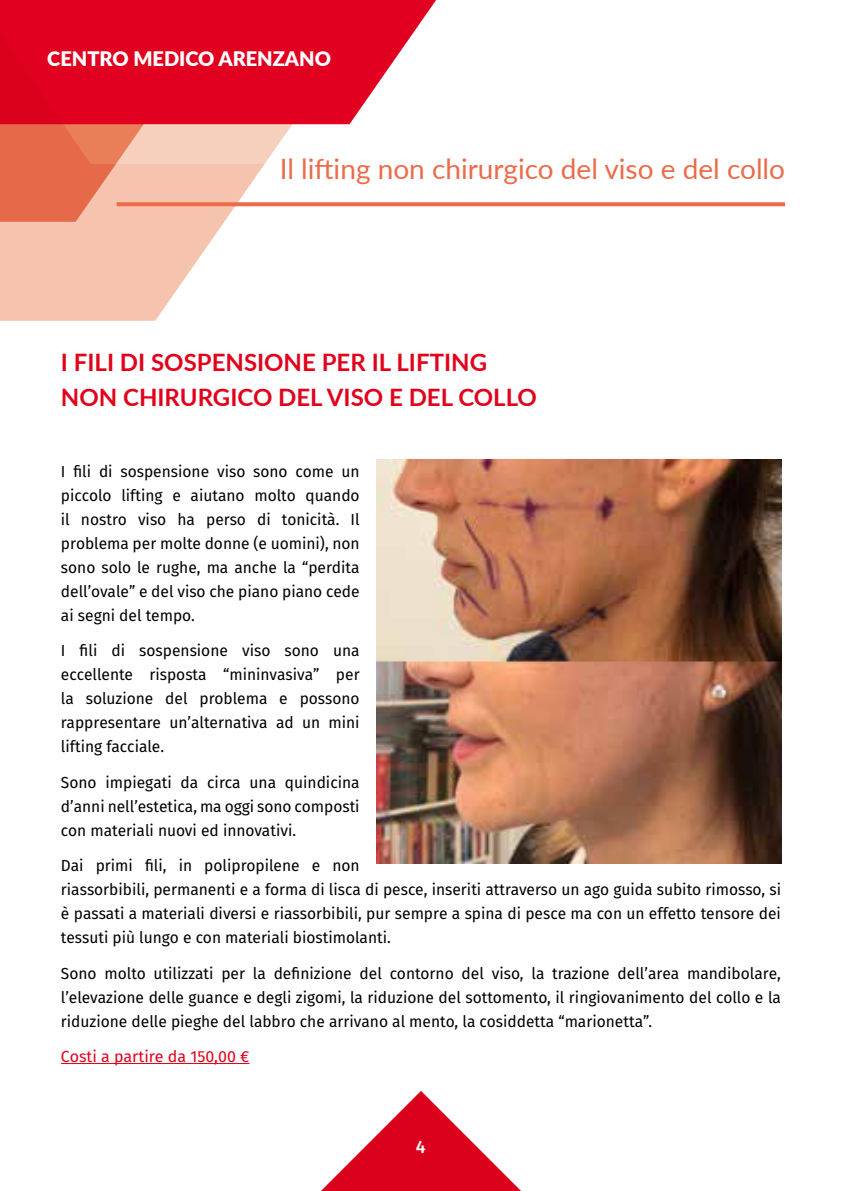
<style>
.page{position:relative;width:842px;height:1191px;background:#fff}
.page>*{position:absolute;margin:0;border:0;box-sizing:border-box;transform-origin:0 0}
.t1{font:28px "Lato";color:#eb6b4a}
.t2{font:700 24px/35.4px "Lato";color:#e2001a}
.t3{font:900 20px "Lato";color:#fff}
.t4{font:500 18px "Fira Sans";color:#fff}
.t5{font:16px/24px "Fira Sans";color:#000;text-align:justify}
.t6{font:16px "Fira Sans";color:#e2001a}
</style>
<div class="page">
<svg style="left:321px;top:1091px;width:200px;height:100px"></svg>
<svg style="left:0;top:164px;width:387px;height:157px"></svg>
<svg style="left:0;top:164px;width:238px;height:58px;background:#ef9e84"></svg>
<svg style="left:0;top:0;width:436px;height:164px;fill:#e20020"></svg>
<hr style="left:61px;top:1063px;width:188px;height:1px;background:#e2001a">
<img style="left:377px;top:459px;width:404px;height:405px">
<svg style="left:117px;top:202px;width:668px;height:4px;background:#ec7455"></svg>
<p class="t3" style="left:47px;top:43px;width:285px">CENTRO MEDICO ARENZANO</p>
<h1 class="t1" style="left:280px;top:149px;width:507px">Il lifting non chirurgico del viso e del collo</h1>
<h2 class="t2" style="left:61px;top:343px;width:478px">I FILI DI SOSPENSIONE PER IL LIFTING<br>NON CHIRURGICO DEL VISO E DEL COLLO</h2>
<p class="t5" style="left:61px;top:459px;width:300px">I fili di sospensione viso sono come un piccolo lifting e aiutano molto quando il nostro viso ha perso di tonicità. Il problema per molte donne (e uomini), non sono solo le rughe, ma anche la “perdita dell’ovale” e del viso che piano piano cede ai segni del tempo.</p>
<p class="t5" style="left:61px;top:638px;width:300px">I fili di sospensione viso sono una eccellente risposta “mininvasiva” per la soluzione del problema e possono rappresentare un’alternativa ad un mini lifting facciale.</p>
<p class="t5" style="left:61px;top:770px;width:300px">Sono impiegati da circa una quindicina d’anni nell’estetica, ma oggi sono composti con materiali nuovi ed innovativi.</p>
<p class="t5" style="left:61px;top:853px;width:722px;text-align:left">Dai primi fili, in polipropilene e non<br>riassorbibili, permanenti e a forma di lisca di pesce, inseriti attraverso un ago guida subito rimosso, si è passati a materiali diversi e riassorbibili, pur sempre a spina di pesce ma con un effetto tensore dei tessuti più lungo e con materiali biostimolanti.</p>
<p class="t5" style="left:61px;top:960px;width:722px">Sono molto utilizzati per la definizione del contorno del viso, la trazione dell’area mandibolare, l’elevazione delle guance e degli zigomi, la riduzione del sottomento, il ringiovanimento del collo e la riduzione delle pieghe del labbro che arrivano al mento, la cosiddetta “marionetta”.</p>
<p class="t6" style="left:61px;top:1044px;width:190px">Costi a partire da 150,00 €</p>
<p class="t4" style="left:416px;top:1131px;width:11px">4</p>
</div>
